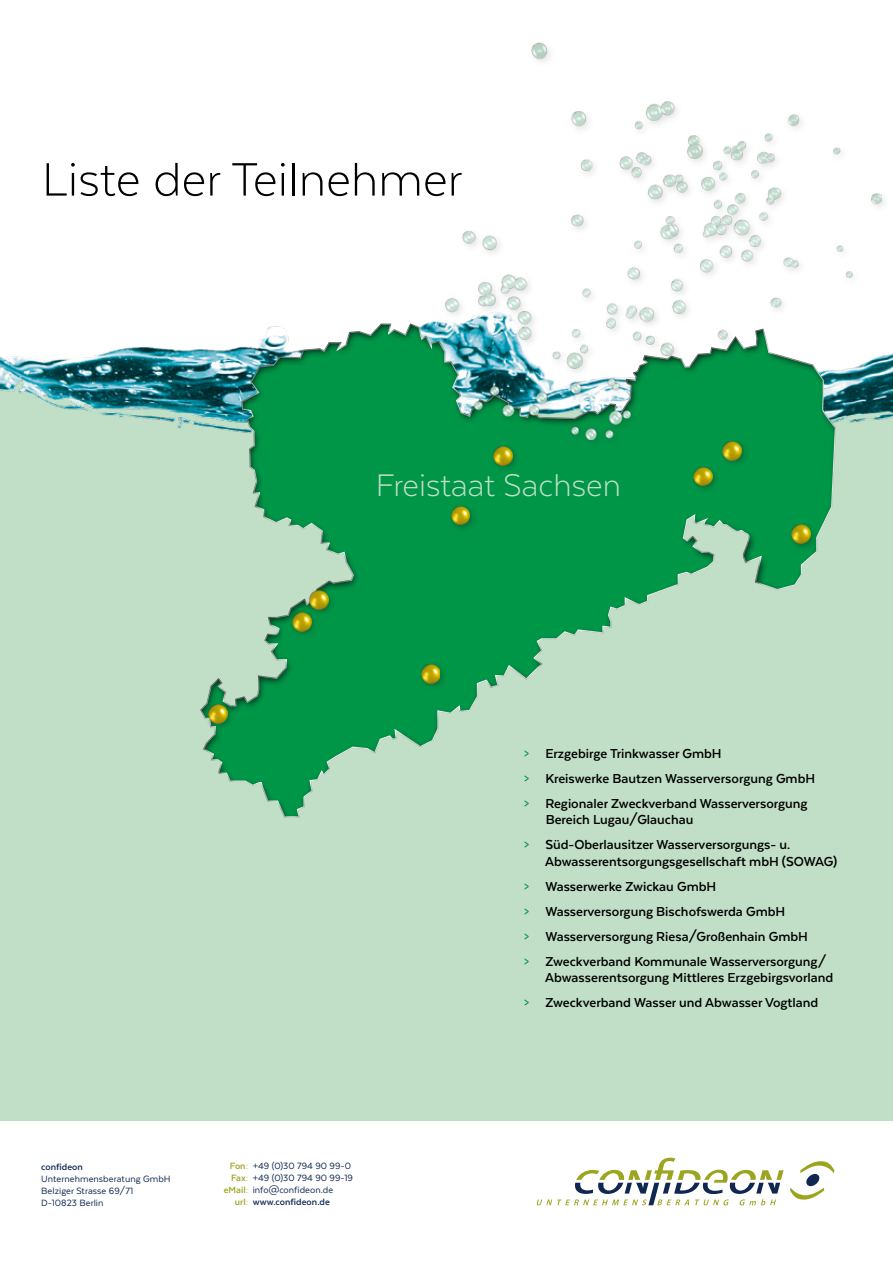
<style>
.page{position:relative;width:893px;height:1263px;background:#fff}
.page>*{position:absolute;margin:0;border:0;box-sizing:border-box;transform-origin:0 0}
.t1{font:300 54px "Texta";color:#000}
.t2{font:300 36px "Texta";color:#c1dfc7}
.t3{font:700 15px/25px "Texta";color:#000}
.t4{font:10.5px/12px "Texta";letter-spacing:.005em;color:#102851}
.t5{font:700 10.5px "Texta";letter-spacing:.005em;color:#102851}
.s1{font-weight:700;color:#9ca51f}
.s2{color:#9ca51f}
.s3{font-weight:500;color:#009648}
</style>
<div class="page">
<div style="left:0;top:480px;width:893px;height:641px;background:#c1dfc7"></div>
<img style="left:0;top:321px;width:893px;height:159px">
<svg style="left:536px;top:1157px;width:247px;height:48px"></svg>
<svg style="left:790px;top:1161px;width:44px;height:38px"></svg>
<div style="left:199px;top:323px;width:637px;height:497px;background:#000;opacity:.75"></div>
<div style="left:418px;top:661px;width:31px;height:31px;background:#000;opacity:.25"></div>
<img style="left:421px;top:664px;width:19px;height:19px">
<div style="left:719px;top:438px;width:31px;height:31px;background:#000;opacity:.25"></div>
<img style="left:723px;top:450px;width:19px;height:10px">
<div style="left:690px;top:464px;width:31px;height:30px;background:#000;opacity:.25"></div>
<img style="left:693px;top:467px;width:19px;height:19px">
<div style="left:490px;top:443px;width:31px;height:31px;background:#000;opacity:.25"></div>
<img style="left:493px;top:450px;width:19px;height:15px">
<div style="left:448px;top:503px;width:30px;height:30px;background:#000;opacity:.25"></div>
<img style="left:451px;top:506px;width:19px;height:19px">
<div style="left:306px;top:587px;width:31px;height:31px;background:#000;opacity:.25"></div>
<img style="left:309px;top:591px;width:19px;height:18px">
<div style="left:289px;top:609px;width:31px;height:31px;background:#000;opacity:.25"></div>
<img style="left:292px;top:612px;width:19px;height:19px">
<div style="left:205px;top:701px;width:31px;height:31px;background:#000;opacity:.25"></div>
<img style="left:208px;top:704px;width:19px;height:19px">
<div style="left:788px;top:521px;width:31px;height:31px;background:#000;opacity:.25"></div>
<img style="left:791px;top:525px;width:19px;height:19px">
<div style="left:441px;top:38px;width:450px;height:412px;background:#000;opacity:.15"></div>
<img style="left:445px;top:43px;width:436px;height:397px">
<h1 class="t1" style="left:42px;top:152px;width:422px">Liste der Teilnehmer</h1>
<h2 class="t2" style="left:376px;top:467px;width:247px">Freistaat Sachsen</h2>
<p class="t5" style="left:41px;top:1162px;width:43px">confideon</p>
<p class="t4" style="left:41px;top:1173px;width:131px">Unternehmensberatung GmbH<br>Belziger Strasse 69/71<br>D-10823 Berlin</p>
<p class="t4" style="left:230px;top:1159px;width:123px"><span class="s1">Fon:</span> +49 (0)30 794 90 99-0</p>
<p class="t4" style="left:231px;top:1171px;width:123px"><span class="s1">Fax:</span> +49 (0)30 794 90 99-19</p>
<p class="t4" style="left:224px;top:1183px;width:111px"><span class="s1">eMail:</span> info@confideon.de</p>
<p class="t5" style="left:235px;top:1196px;width:97px"><span class="s2">url:</span> www.confideon.de</p>
<p class="t3" style="left:524px;top:740px;width:293px"><span class="s3">&gt;</span> Erzgebirge Trinkwasser GmbH<br><span class="s3">&gt;</span> Kreiswerke Bautzen Wasserversorgung GmbH <span class="s3">&gt;</span> Regionaler Zweckverband Wasserversorgung</p>
<p class="t3" style="left:524px;top:807px;width:268px;text-indent:22px">Bereich Lugau/Glauchau<br><span class="s3">&gt;</span> Süd-Oberlausitzer Wasserversorgungs- u.</p>
<p class="t3" style="left:524px;top:848px;width:315px;text-indent:21px">Abwasserentsorgungsgesellschaft mbH (SOWAG) <span class="s3">&gt;</span> Wasserwerke Zwickau GmbH<br><span class="s3">&gt;</span> Wasserversorgung Bischofswerda GmbH<br><span class="s3">&gt;</span> Wasserversorgung Riesa/Großenhain GmbH<br><span class="s3">&gt;</span> Zweckverband Kommunale Wasserversorgung/</p>
<p class="t3" style="left:524px;top:965px;width:311px;text-indent:21px">Abwasserentsorgung Mittleres Erzgebirgsvorland <span class="s3">&gt;</span> Zweckverband Wasser und Abwasser Vogtland</p>
</div>
